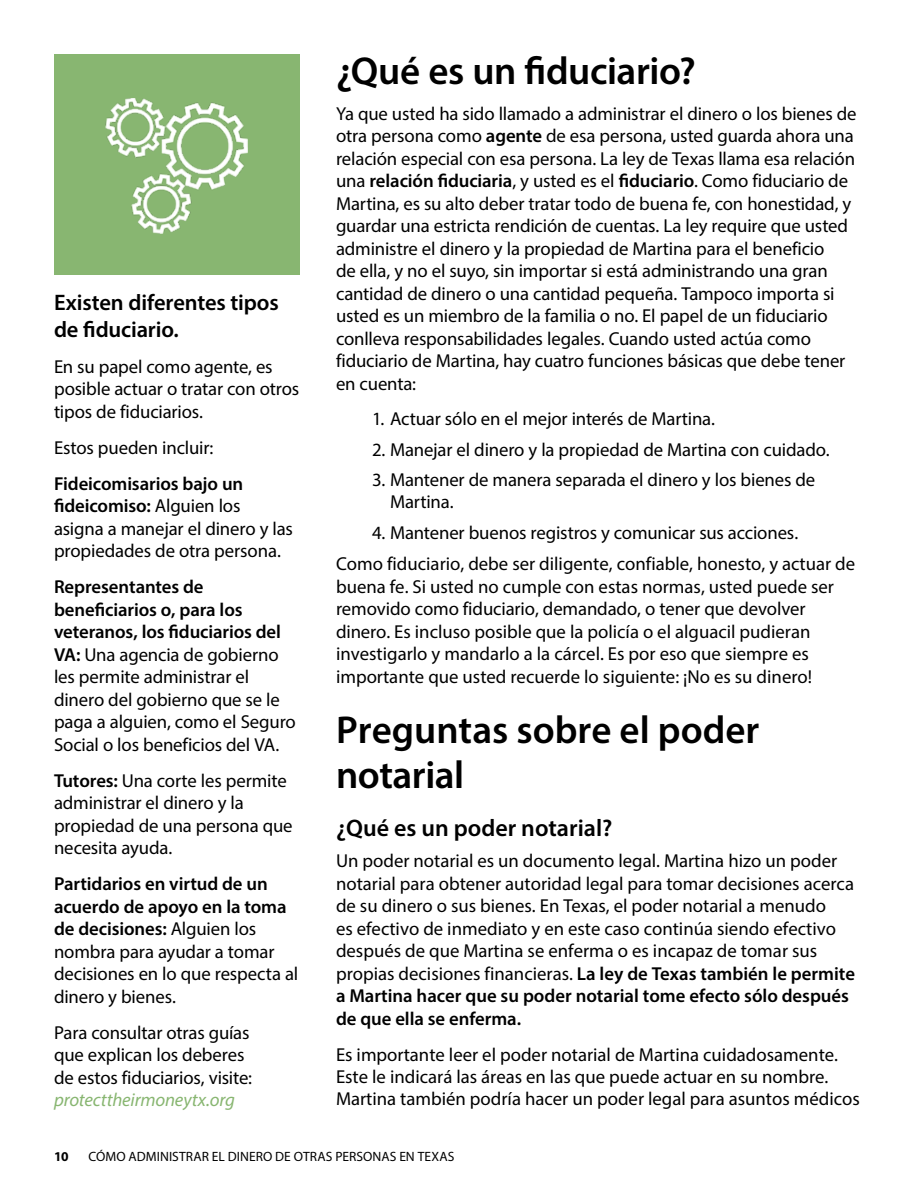
<style>
.page{position:relative;width:918px;height:1188px;background:#fff}
.page>*{position:absolute;margin:0;border:0;box-sizing:border-box;transform-origin:0 0}
.t1{font:600 39px/45px "Myriad Pro";letter-spacing:-.005em;color:#000}
.t2{font:600 24px "Myriad Pro";color:#000}
.t3{font:600 22.5px/27px "Myriad Pro";letter-spacing:-.005em;color:#000}
.t4{font:18.75px/22.5px "Myriad Pro";letter-spacing:-.005em;color:#000}
.t5{font:italic 18.75px "Myriad Pro";letter-spacing:-.01em;color:#88b671}
.t6{font:13.5px "Myriad Pro";letter-spacing:.005em;color:#000}
.t7{font:700 13.5px "Myriad Pro";color:#000}
.s1{font-weight:600}
</style>
<div class="page">
<div style="left:54px;top:54px;width:246px;height:221px;background:#88b671"></div>
<img style="left:105px;top:99px;width:143px;height:134px">
<p class="t3" style="left:54px;top:288px;width:226px">Existen diferentes tipos de fiduciario.</p>
<p class="t4" style="left:54px;top:355px;width:247px">En su papel como agente, es posible actuar o tratar con otros tipos de fiduciarios.</p>
<p class="t4" style="left:54px;top:436px;width:161px">Estos pueden incluir:</p>
<p class="t4" style="left:54px;top:472px;width:240px"><span class="s1">Fideicomisarios bajo un fideicomiso:</span> Alguien los asigna a manejar el dinero y las propiedades de otra persona.</p>
<p class="t4" style="left:54px;top:575px;width:243px"><span class="s1">Representantes de beneficiarios o, para los veteranos, los fiduciarios del<br>VA:</span> Una agencia de gobierno les permite administrar el dinero del gobierno que se le paga a alguien, como el Seguro<br>Social o los beneficios del VA.</p>
<p class="t4" style="left:54px;top:769px;width:240px"><span class="s1">Tutores:</span> Una corte les permite administrar el dinero y la propiedad de una persona que necesita ayuda.</p>
<p class="t4" style="left:54px;top:872px;width:246px"><span class="s1">Partidarios en virtud de un acuerdo de apoyo en la toma de decisiones:</span> Alguien los nombra para ayudar a tomar decisiones en lo que respecta al dinero y bienes.</p>
<p class="t4" style="left:54px;top:1021px;width:200px">Para consultar otras guías que explican los deberes de estos fiduciarios, visite:</p>
<p class="t5" style="left:54px;top:1088px;width:182px">protecttheirmoneytx.org</p>
<h1 class="t1" style="left:336px;top:47px;width:361px">¿Qué es un fiduciario?</h1>
<p class="t4" style="left:336px;top:102px;width:522px">Ya que usted ha sido llamado a administrar el dinero o los bienes de otra persona como <span class="s1">agente</span> de esa persona, usted guarda ahora una relación especial con esa persona. La ley de Texas llama esa relación una <span class="s1">relación fiduciaria</span>, y usted es el <span class="s1">fiduciario</span>. Como fiduciario de Martina, es su alto deber tratar todo de buena fe, con honestidad, y guardar una estricta rendición de cuentas. La ley require que usted administre el dinero y la propiedad de Martina para el beneficio<br>de ella, y no el suyo, sin importar si está administrando una gran cantidad de dinero o una cantidad pequeña. Tampoco importa si usted es un miembro de la familia o no. El papel de un fiduciario conlleva responsabilidades legales. Cuando usted actúa como fiduciario de Martina, hay cuatro funciones básicas que debe tener en cuenta:</p>
<p class="t4" style="left:372px;top:407px;width:345px">1. Actuar sólo en el mejor interés de Martina.</p>
<p class="t4" style="left:372px;top:438px;width:459px">2. Manejar el dinero y la propiedad de Martina con cuidado.</p>
<p class="t4" style="left:390px;top:469px;width:427px;line-height:21.8px;text-indent:-18px">3. Mantener de manera separada el dinero y los bienes de<br>Martina.</p>
<p class="t4" style="left:372px;top:521px;width:428px">4. Mantener buenos registros y comunicar sus acciones.</p>
<p class="t4" style="left:336px;top:553px;width:521px">Como fiduciario, debe ser diligente, confiable, honesto, y actuar de buena fe. Si usted no cumple con estas normas, usted puede ser removido como fiduciario, demandado, o tener que devolver dinero. Es incluso posible que la policía o el alguacil pudieran investigarlo y mandarlo a la cárcel. Es por eso que siempre es importante que usted recuerde lo siguiente: ¡No es su dinero!</p>
<h1 class="t1" style="left:336px;top:706px;width:425px">Preguntas sobre el poder notarial</h1>
<p class="t2" style="left:336px;top:813px;width:278px">¿Qué es un poder notarial?</p>
<p class="t4" style="left:336px;top:850px;width:521px">Un poder notarial es un documento legal. Martina hizo un poder notarial para obtener autoridad legal para tomar decisiones acerca de su dinero o sus bienes. En Texas, el poder notarial a menudo<br>es efectivo de inmediato y en este caso continúa siendo efectivo después de que Martina se enferma o es incapaz de tomar sus propias decisiones financieras. <span class="s1">La ley de Texas también le permite a Martina hacer que su poder notarial tome efecto sólo después de que ella se enferma.</span></p>
<p class="t4" style="left:336px;top:1043px;width:525px;line-height:22px">Es importante leer el poder notarial de Martina cuidadosamente.<br>Este le indicará las áreas en las que puede actuar en su nombre.<br>Martina también podría hacer un poder legal para asuntos médicos</p>
<p class="t7" style="left:54px;top:1147px;width:16px">10</p>
<p class="t6" style="left:89px;top:1148px;width:367px">CÓMO ADMINISTRAR EL DINERO DE OTRAS PERSONAS EN TEXAS</p>
</div>
